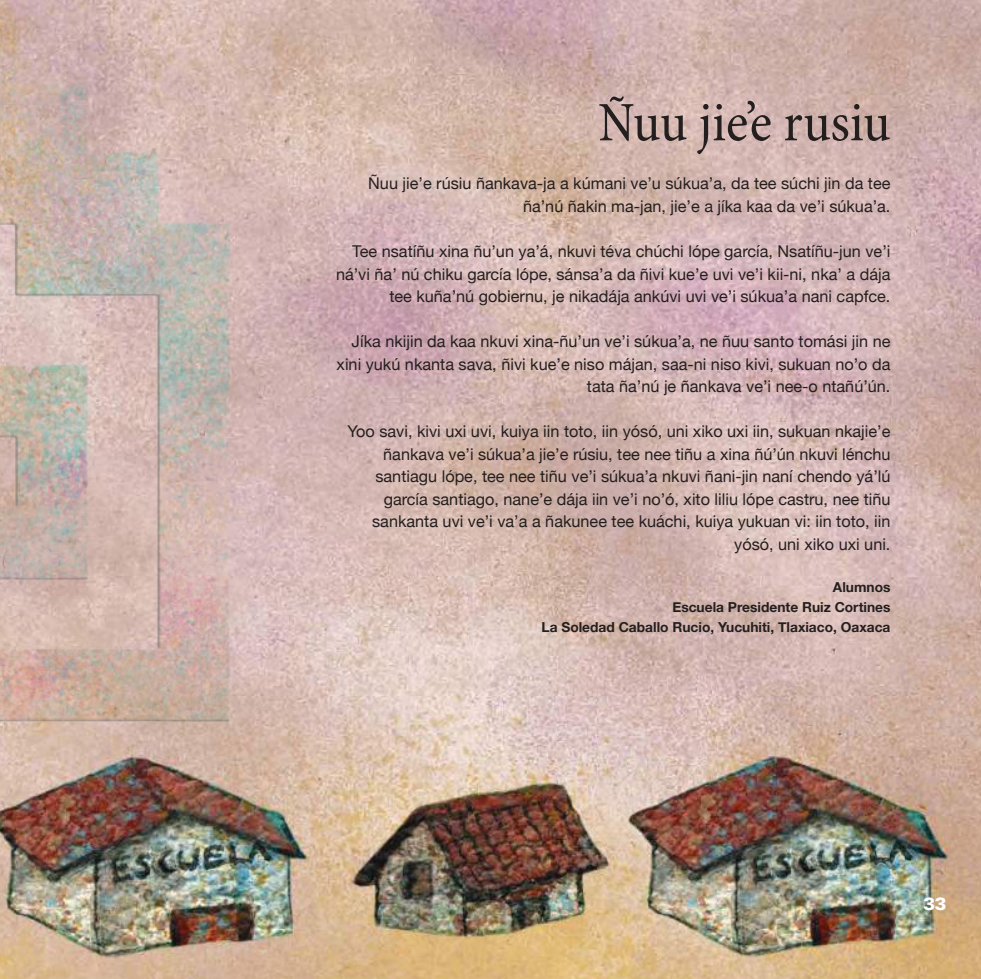
<style>
.page{position:relative;width:981px;height:979px;background:#fff}
.page>*{position:absolute;margin:0;border:0;box-sizing:border-box;transform-origin:0 0}
.t1{font:56.25px "Minion Pro Cho";letter-spacing:-.005em;color:#241f1f}
.t2{font:900 17.5px "Univers LT Std";color:#fff}
.t3{font:16.25px/22.5px "Helvetica Chontal";color:#241f1f;text-align:right}
.t4{font:700 13.75px/20px "Helvetica Neue";color:#241f1f;text-align:right}
</style>
<div class="page">
<img style="left:4px;top:0;width:976px;height:978px">
<svg style="left:0;top:0;width:5px;height:3px"></svg>
<svg style="left:0;top:975px;width:5px;height:4px"></svg>
<svg style="left:978px;top:975px;width:3px;height:4px"></svg>
<h1 class="t1" style="left:598px;top:89px;width:293px">Ñuu jie’e rusiu</h1>
<p class="t3" style="left:368px;top:172px;width:523px">Ñuu jie’e rúsiu ñankava-ja a kúmani ve’u súkua’a, da tee súchi jin da tee ña’nú ñakin ma-jan, jie’e a jíka kaa da ve’i súkua’a.</p>
<p class="t3" style="left:336px;top:240px;width:556px">Tee nsatíñu xina ñu’un ya’á, nkuvi téva chúchi lópe garcía, Nsatíñu-jun ve’i ná’vi ña’ nú chiku garcía lópe, sánsa’a da ñivi kue’e uvi ve’i kii-ni, nka’ a dája tee kuña’nú gobiernu, je nikadája ankúvi uvi ve’i súkua’a nani capfce.</p>
<p class="t3" style="left:336px;top:330px;width:555px">Jíka nkijin da kaa nkuvi xina-ñu’un ve’i súkua’a, ne ñuu santo tomási jin ne xini yukú nkanta sava, ñivi kue’e niso májan, saa-ni niso kivi, sukuan no’o da tata ña’nú je ñankava ve’i nee-o ntañú’ún.</p>
<p class="t3" style="left:347px;top:420px;width:544px">Yoo savi, kivi uxi uvi, kuiya iin toto, iin yósó, uni xiko uxi iin, sukuan nkajie’e ñankava ve’i súkua’a jie’e rúsiu, tee nee tiñu a xina ñú’ún nkuvi lénchu santiagu lópe, tee nee tiñu ve’i súkua’a nkuvi ñani-jin naní chendo yá’lú garcía santiago, nane’e dája iin ve’i no’ó, xito liliu lópe castru, nee tiñu sankanta uvi ve’i va’a a ñakunee tee kuáchi, kuiya yukuan vi: iin toto, iin yósó, uni xiko uxi uni.</p>
<p class="t4" style="left:541px;top:577px;width:350px">Alumnos<br>Escuela Presidente Ruiz Cortines<br>La Soledad Caballo Rucio, Yucuhiti, Tlaxiaco, Oaxaca</p>
<p class="t2" style="left:923px;top:892px;width:25px">33</p>
</div>
